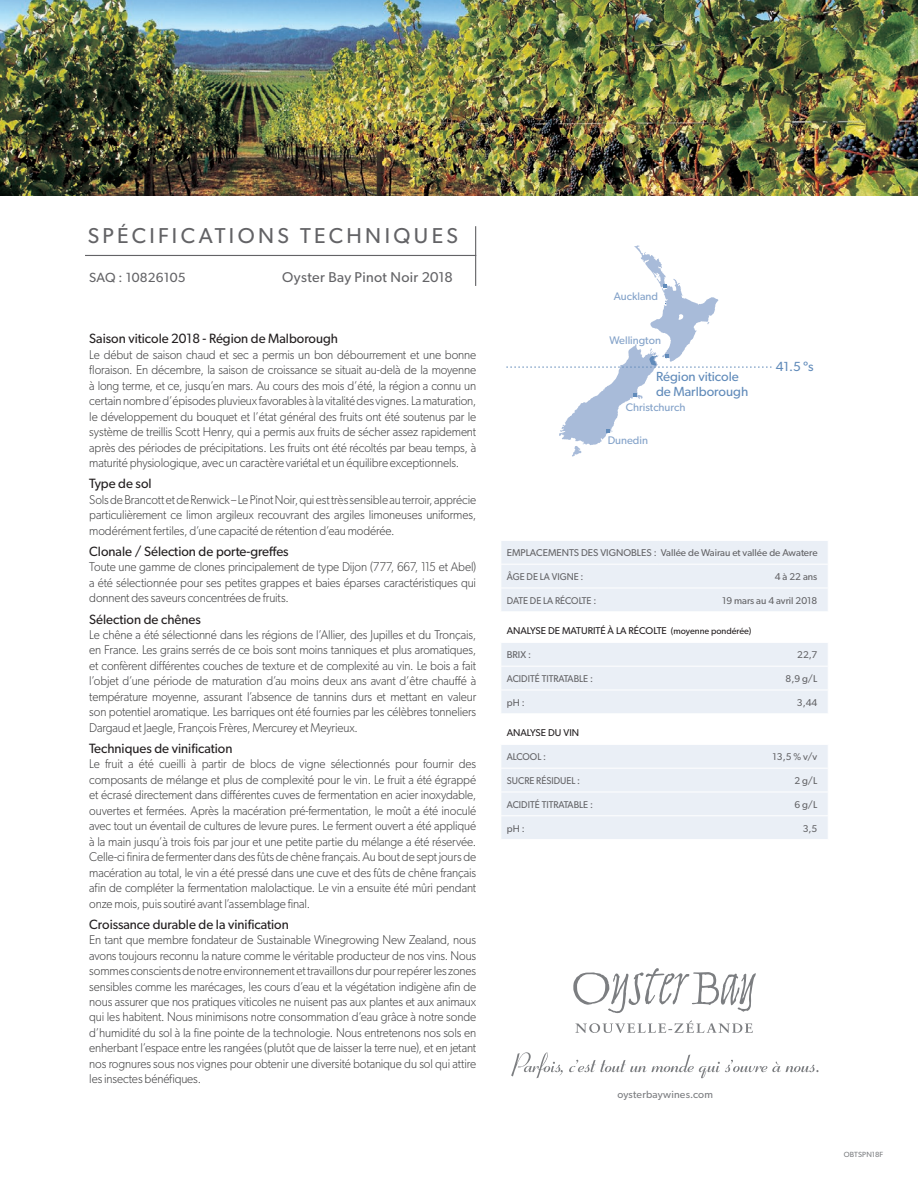
<style>
.page{position:relative;width:918px;height:1188px;background:#fff}
.page>*{position:absolute;margin:0;border:0;box-sizing:border-box;transform-origin:0 0}
.t1{font:21.6px "Gibson";letter-spacing:.155em;color:#636366}
.t2{font:14.25px "Gibson";letter-spacing:.025em;color:#636366}
.t3{font:13.5px "Gibson";color:#231f20}
.t4{font:13.35px "Gibson";letter-spacing:.015em;color:#636366}
.t5{font:13.2px/15.9px "Gibson";color:#618bba}
.t6{font:300 12.75px/15.5px "Gibson";letter-spacing:-.01em;color:#3e3e3f;text-align:justify;scale:.94 1}
.t7{font:11.1px "Gibson";color:#83a2c9}
.t8{font:10.5px "Gibson";letter-spacing:.015em;color:#7c7e81}
.t9{font:9.9px "Gibson";color:#636366}
.t10{font:9.9px "Gibson";color:#636366;scale:.95 1}
.t11{font:9.9px "Gibson";color:#231f20}
.t12{font:7.5px "Gibson";letter-spacing:.015em;color:#7c7e81}
.s1{font-size:9px}
</style>
<div class="page">
<img style="left:0;top:0;width:918px;height:196px">
<svg style="left:511px;top:1052px;width:52px;height:26px"></svg>
<svg style="left:569px;top:1054px;width:250px;height:24px"></svg>
<svg style="left:573px;top:968px;width:183px;height:45px"></svg>
<svg style="left:575px;top:1020px;width:178px;height:13px"></svg>
<hr style="left:85px;top:255px;width:391px;height:1px;background:#636366">
<hr style="left:475px;top:226px;width:1px;height:60px;background:#636366">
<div style="left:501px;top:541px;width:327px;height:70px;background:#eaeff6"></div>
<div style="left:501px;top:643px;width:327px;height:70px;background:#eaeff6"></div>
<div style="left:501px;top:745px;width:327px;height:94px;background:#eaeff6"></div>
<svg style="left:506px;top:245px;width:266px;height:211px"></svg>
<h1 class="t1" style="left:88px;top:223px;width:372px">SPÉCIFICATIONS TECHNIQUES</h1>
<p class="t4" style="left:89px;top:269px;width:98px">SAQ : 10826105</p>
<p class="t2" style="left:282px;top:269px;width:172px">Oyster Bay Pinot Noir 2018</p>
<p class="t3" style="left:89px;top:331px;width:250px">Saison viticole 2018 - Région de Malborough</p>
<p class="t6" style="left:89px;top:347px;width:413px">Le début de saison chaud et sec a permis un bon débourrement et une bonne floraison. En décembre, la saison de croissance se situait au-delà de la moyenne à long terme, et ce, jusqu’en mars. Au cours des mois d’été, la région a connu un certain nombre d’épisodes pluvieux favorables à la vitalité des vignes. La maturation, le développement du bouquet et l’état général des fruits ont été soutenus par le système de treillis Scott Henry, qui a permis aux fruits de sécher assez rapidement après des périodes de précipitations. Les fruits ont été récoltés par beau temps, à maturité physiologique, avec un caractère variétal et un équilibre exceptionnels.</p>
<p class="t3" style="left:89px;top:476px;width:64px">Type de sol</p>
<p class="t6" style="left:89px;top:491px;width:413px">Sols de Brancott et de Renwick – Le Pinot Noir, qui est très sensible au terroir, apprécie particulièrement ce limon argileux recouvrant des argiles limoneuses uniformes, modérément fertiles, d’une capacité de rétention d’eau modérée.</p>
<p class="t3" style="left:89px;top:543px;width:201px">Clonale / Sélection de porte-greffes</p>
<p class="t6" style="left:89px;top:559px;width:413px">Toute une gamme de clones principalement de type Dijon (777, 667, 115 et Abel) a été sélectionnée pour ses petites grappes et baies éparses caractéristiques qui donnent des saveurs concentrées de fruits.</p>
<p class="t3" style="left:89px;top:611px;width:113px">Sélection de chênes</p>
<p class="t6" style="left:89px;top:627px;width:413px">Le chêne a été sélectionné dans les régions de l’Allier, des Jupilles et du Tronçais, en France. Les grains serrés de ce bois sont moins tanniques et plus aromatiques, et confèrent différentes couches de texture et de complexité au vin. Le bois a fait l’objet d’une période de maturation d’au moins deux ans avant d’être chauffé à température moyenne, assurant l’absence de tannins durs et mettant en valeur son potentiel aromatique. Les barriques ont été fournies par les célèbres tonneliers Dargaud et Jaegle, François Frères, Mercurey et Meyrieux.</p>
<p class="t3" style="left:89px;top:740px;width:145px">Techniques de vinification</p>
<p class="t6" style="left:89px;top:756px;width:413px">Le fruit a été cueilli à partir de blocs de vigne sélectionnés pour fournir des composants de mélange et plus de complexité pour le vin. Le fruit a été égrappé et écrasé directement dans différentes cuves de fermentation en acier inoxydable, ouvertes et fermées. Après la macération pré-fermentation, le moût a été inoculé avec tout un éventail de cultures de levure pures. Le ferment ouvert a été appliqué à la main jusqu’à trois fois par jour et une petite partie du mélange a été réservée.<br>Celle-ci finira de fermenter dans des fûts de chêne français. Au bout de sept jours de macération au total, le vin a été pressé dans une cuve et des fûts de chêne français afin de compléter la fermentation malolactique. Le vin a ensuite été mûri pendant onze mois, puis soutiré avant l’assemblage final.</p>
<p class="t3" style="left:89px;top:916px;width:201px">Croissance durable de la vinification</p>
<p class="t6" style="left:89px;top:932px;width:413px">En tant que membre fondateur de Sustainable Winegrowing New Zealand, nous avons toujours reconnu la nature comme le véritable producteur de nos vins. Nous sommes conscients de notre environnement et travaillons dur pour repérer les zones sensibles comme les marécages, les cours d’eau et la végétation indigène afin de nous assurer que nos pratiques viticoles ne nuisent pas aux plantes et aux animaux qui les habitent. Nous minimisons notre consommation d’eau grâce à notre sonde d’humidité du sol à la fine pointe de la technologie. Nous entretenons nos sols en enherbant l’espace entre les rangées (plutôt que de laisser la terre nue), et en jetant nos rognures sous nos vignes pour obtenir une diversité botanique du sol qui attire les insectes bénéfiques.</p>
<p class="t7" style="left:614px;top:289px;width:46px">Auckland</p>
<p class="t7" style="left:609px;top:333px;width:53px">Wellington</p>
<p class="t5" style="left:656px;top:368px;width:94px">Région viticole de Marlborough</p>
<p class="t7" style="left:626px;top:401px;width:61px">Christchurch</p>
<p class="t7" style="left:608px;top:433px;width:42px">Dunedin</p>
<p class="t5" style="left:776px;top:359px;width:39px">41.5 ºs</p>
<p class="t9" style="left:507px;top:547px;width:312px">EMPLACEMENTS DES VIGNOBLES : Vallée de Wairau et vallée de Awatere</p>
<p class="t10" style="left:507px;top:571px;width:82px">ÂGE DE LA VIGNE :</p>
<p class="t9" style="left:775px;top:571px;width:44px">4 à 22 ans</p>
<p class="t10" style="left:507px;top:594px;width:96px">DATE DE LA RÉCOLTE :</p>
<p class="t9" style="left:722px;top:594px;width:97px">19 mars au 4 avril 2018</p>
<p class="t11" style="left:507px;top:625px;width:246px">ANALYSE DE MATURITÉ À LA RÉCOLTE <span class="s1">(moyenne pondérée)</span></p>
<p class="t9" style="left:507px;top:649px;width:26px">BRIX :</p>
<p class="t9" style="left:797px;top:649px;width:22px">22,7</p>
<p class="t10" style="left:507px;top:673px;width:92px">ACIDITÉ TITRATABLE :</p>
<p class="t9" style="left:786px;top:673px;width:33px">8,9 g/L</p>
<p class="t9" style="left:507px;top:696px;width:19px">pH :</p>
<p class="t9" style="left:797px;top:696px;width:22px">3,44</p>
<p class="t11" style="left:507px;top:727px;width:74px">ANALYSE DU VIN</p>
<p class="t10" style="left:507px;top:751px;width:43px">ALCOOL :</p>
<p class="t9" style="left:773px;top:751px;width:46px">13,5 % v/v</p>
<p class="t10" style="left:507px;top:775px;width:79px">SUCRE RÉSIDUEL :</p>
<p class="t9" style="left:794px;top:775px;width:24px">2 g/L</p>
<p class="t10" style="left:507px;top:798px;width:92px">ACIDITÉ TITRATABLE :</p>
<p class="t9" style="left:794px;top:798px;width:24px">6 g/L</p>
<p class="t9" style="left:507px;top:822px;width:19px">pH :</p>
<p class="t9" style="left:803px;top:822px;width:16px">3,5</p>
<p class="t8" style="left:617px;top:1088px;width:97px">oysterbaywines.com</p>
<p class="t12" style="left:844px;top:1150px;width:41px">OBTSPN18F</p>
</div>
